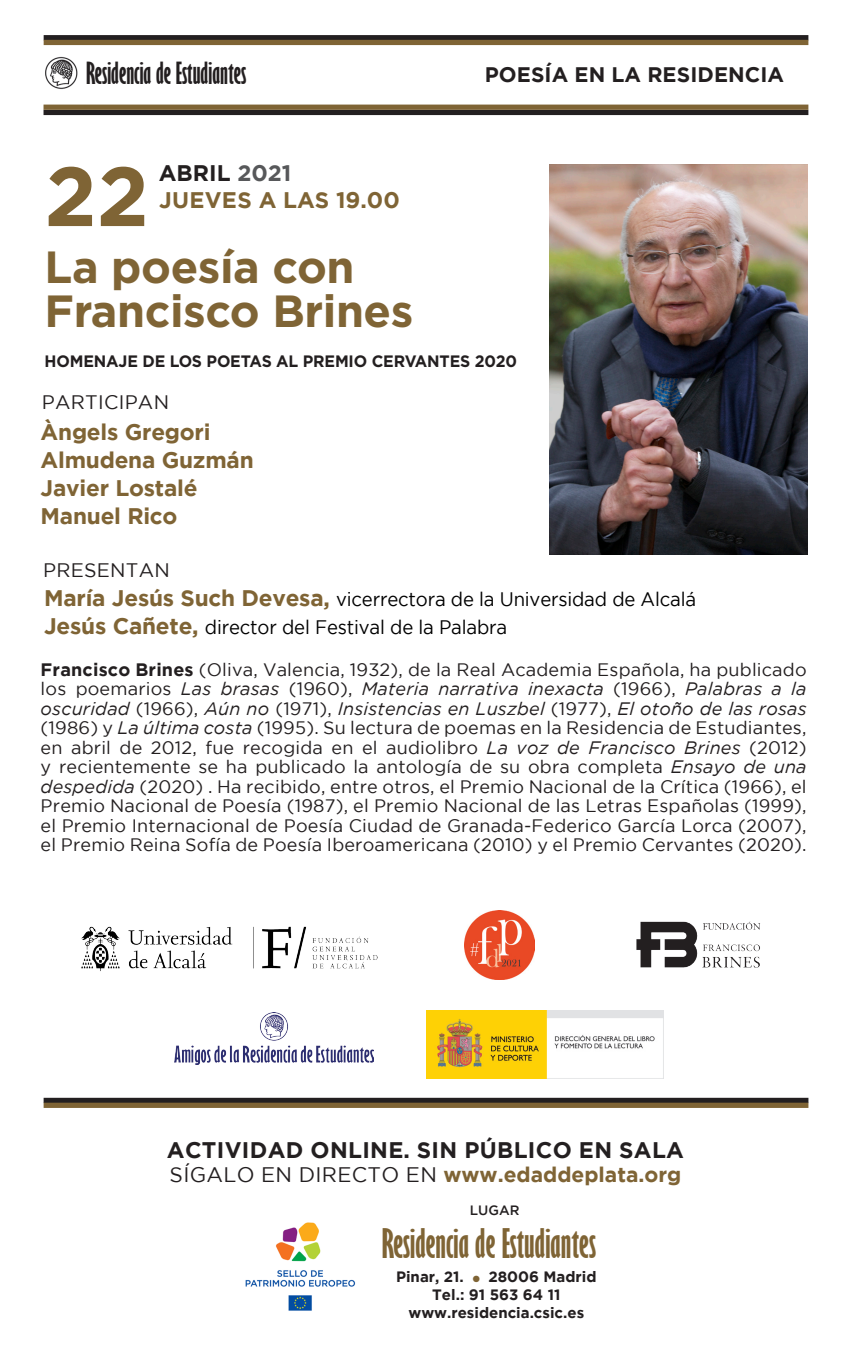
<style>
.page{position:relative;width:851px;height:1361px;background:#fff}
.page>*{position:absolute;margin:0;border:0;box-sizing:border-box;transform-origin:0 0}
.t1{font:700 83.7px "Gotham";color:#7f6435}
.señores{font:700 45px "Gotham";letter-spacing:-.01em;color:#7f6435}
.t2{font:700 extra-condensed 37.5px "Gill Sans";color:#7f6435}
.t3{font:700 extra-condensed 28.05px "Gill Sans";color:#231f20}
.señores-2{font:700 22.5px "Gotham";letter-spacing:-.01em;color:#7f6435}
.señores-3{font:700 22.5px "Gotham";letter-spacing:.015em;color:#231f20}
.señores-4{font:700 22.5px "Gotham";letter-spacing:.015em;color:#7f6435}
.señores-5{font:700 21px "Gotham";color:#7f6435}
.t4{font:700 21px "Gotham";letter-spacing:.005em;color:#231f20}
.señores-6{font:19.5px "Gotham";letter-spacing:-.01em;color:#000;scale:.95 1}
.señores-7{font:19.5px "Gotham";letter-spacing:.015em;color:#231f20}
.t5{font:18px/19.5px "Gotham";letter-spacing:.01em;color:#231f20;text-align:justify}
.señores-8{font:700 16.5px "Gotham";letter-spacing:-.01em;color:#231f20;scale:.96 1}
.t6{font:700 15px "Gotham";color:#231f20}
.t7{font:500 13.5px "Gotham";color:#231f20}
.s1{color:#57585a}
.s2{font-weight:700;font-size:22.5px;color:#7f6435}
.s3{font-weight:700}
.s4{font-style:italic}
.s5{font-weight:400;color:#231f20}
.s6{color:#7f6435}
</style>
<div class="page">
<div style="left:44px;top:35px;width:764px;height:5px;background:#231f20"></div>
<div style="left:44px;top:40px;width:764px;height:5px;background:#7f6435"></div>
<img style="left:45px;top:56px;width:33px;height:33px">
<div style="left:43px;top:110px;width:765px;height:5px;background:#231f20"></div>
<div style="left:43px;top:105px;width:765px;height:5px;background:#7f6435"></div>
<div style="left:44px;top:1097px;width:764px;height:6px;background:#231f20"></div>
<div style="left:44px;top:1102px;width:764px;height:6px;background:#7f6435"></div>
<img style="left:245px;top:1222px;width:111px;height:89px">
<img style="left:550px;top:165px;width:257px;height:389px">
<img style="left:174px;top:1013px;width:200px;height:51px">
<img style="left:426px;top:1010px;width:237px;height:68px">
<img style="left:81px;top:926px;width:297px;height:45px">
<img style="left:636px;top:921px;width:124px;height:47px">
<img style="left:465px;top:910px;width:69px;height:70px">
<p class="t3" style="left:86px;top:56px;width:162px">Residencia de Estudiantes</p>
<p class="t1" style="left:45px;top:148px;width:106px">22</p>
<p class="señores-3" style="left:159px;top:160px;width:134px">ABRIL <span class="s1">2021</span></p>
<p class="señores-4" style="left:159px;top:187px;width:242px">JUEVES A LAS 19.00</p>
<p class="señores" style="left:45px;top:241px;width:311px">La poesía con</p>
<p class="señores" style="left:45px;top:285px;width:370px">Francisco Brines</p>
<p class="t4" style="left:485px;top:62px;width:301px">POESÍA EN LA RESIDENCIA</p>
<p class="señores-8" style="left:45px;top:352px;width:493px">HOMENAJE DE LOS POETAS AL PREMIO CERVANTES 2020</p>
<p class="señores-7" style="left:42px;top:391px;width:129px">PARTICIPAN</p>
<p class="señores-2" style="left:41px;top:419px;width:171px">Àngels Gregori</p>
<p class="señores-2" style="left:41px;top:447px;width:214px">Almudena Guzmán</p>
<p class="señores-2" style="left:41px;top:475px;width:158px">Javier Lostalé</p>
<p class="señores-2" style="left:41px;top:503px;width:138px">Manuel Rico</p>
<p class="señores-7" style="left:43px;top:559px;width:128px">PRESENTAN</p>
<p class="señores-6" style="left:44px;top:588px;width:687px"><span class="s2">María Jesús Such Devesa,</span> vicerrectora de la Universidad de Alcalá</p>
<p class="señores-6" style="left:44px;top:616px;width:489px"><span class="s2">Jesús Cañete,</span> director del Festival de la Palabra</p>
<p class="t5" style="left:41px;top:659px;width:767px"><span class="s3">Francisco Brines</span> (Oliva, Valencia, 1932), de la Real Academia Española, ha publicado los poemarios <span class="s4">Las brasas</span> (1960), <span class="s4">Materia narrativa inexacta</span> (1966), <span class="s4">Palabras a la oscuridad</span> (1966), <span class="s4">Aún no</span> (1971), <span class="s4">Insistencias en Luszbel</span> (1977), <span class="s4">El otoño de las rosas </span>(1986) y <span class="s4">La última costa</span> (1995). Su lectura de poemas en la Residencia de Estudiantes, en abril de 2012, fue recogida en el audiolibro <span class="s4">La voz de Francisco Brines</span> (2012) y recientemente se ha publicado la antología de su obra completa <span class="s4">Ensayo de una despedida</span> (2020) . Ha recibido, entre otros, el Premio Nacional de la Crítica (1966), el Premio Nacional de Poesía (1987), el Premio Nacional de las Letras Españolas (1999), el Premio Internacional de Poesía Ciudad de Granada-Federico García Lorca (2007), el Premio Reina Sofía de Poesía Iberoamericana (2010) y el Premio Cervantes (2020).</p>
<p class="señores-3" style="left:167px;top:1136px;width:518px">ACTIVIDAD ONLINE. SIN PÚBLICO EN SALA</p>
<p class="señores-5" style="left:170px;top:1162px;width:513px"><span class="s5">SÍGALO EN DIRECTO EN</span> www.edaddeplata.org</p>
<p class="t7" style="left:470px;top:1202px;width:51px">LUGAR</p>
<p class="t2" style="left:382px;top:1220px;width:216px">Residencia de Estudiantes</p>
<p class="t6" style="left:396px;top:1267px;width:202px">Pinar, 21. <span class="s6">●</span> 28006 Madrid</p>
<p class="t6" style="left:432px;top:1285px;width:130px">Tel.: 91 563 64 11</p>
<p class="t6" style="left:408px;top:1303px;width:177px">www.residencia.csic.es</p>
</div>
